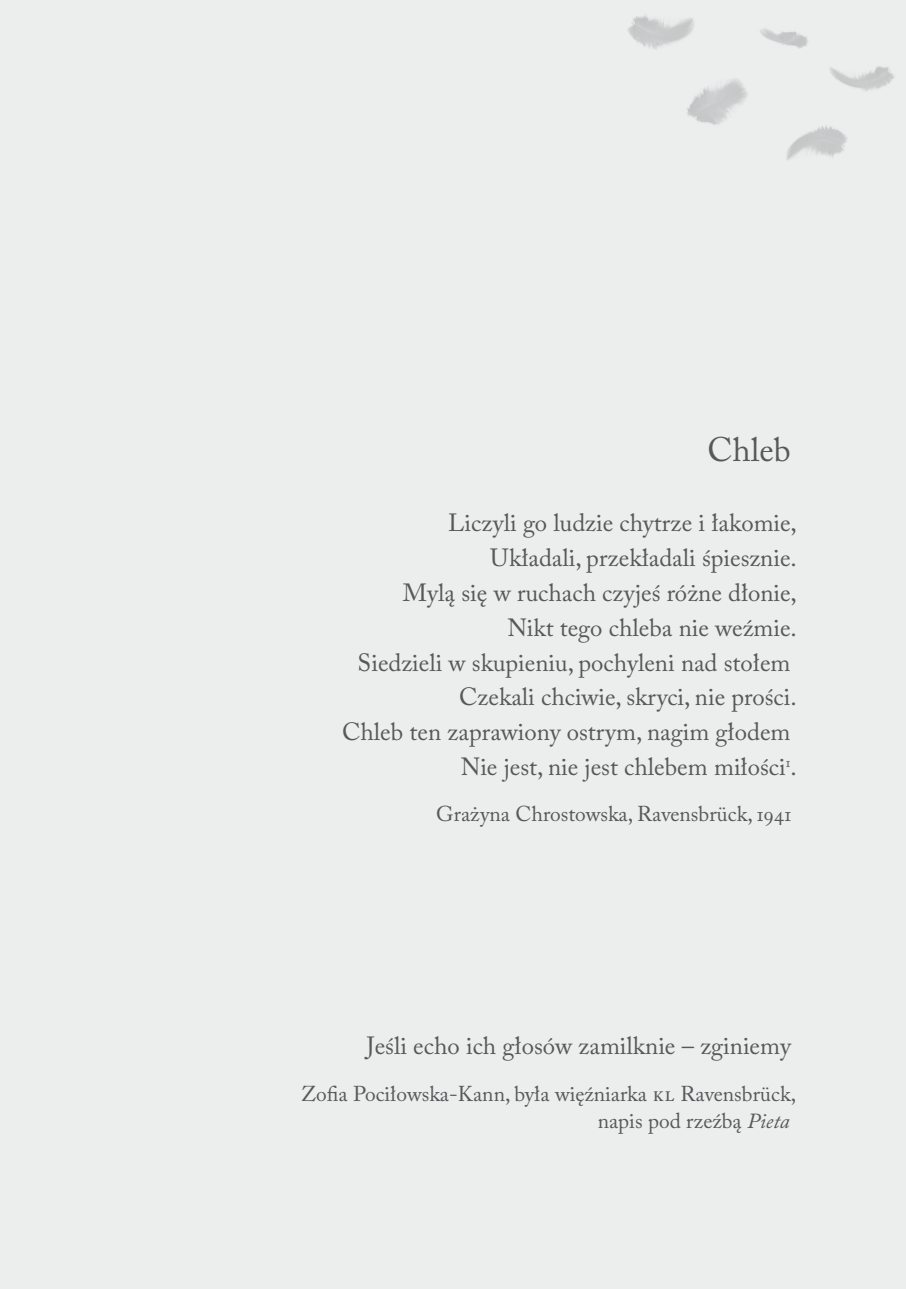
<style>
.page{position:relative;width:906px;height:1289px;background:#fff}
.page>*{position:absolute;margin:0;border:0;box-sizing:border-box;transform-origin:0 0}
.t1{font:33.75px "Adobe Caslon Pro";color:#58585a}
.t2{font:24.75px/34.9px "Adobe Caslon Pro";color:#58585a;text-align:right}
.t3{font:21.38px/27px "Adobe Caslon Pro";color:#58585a}
.s1{font-style:italic}
</style>
<div class="page">
<div style="left:0;top:0;width:906px;height:1288px;background:#eceded"></div>
<img style="left:628px;top:15px;width:266px;height:145px">
<h1 class="t1" style="left:707px;top:430px;width:85px">Chleb</h1>
<p class="t2" style="left:342px;top:505px;width:456px">Liczyli go ludzie chytrze i łakomie,<br>Układali, przekładali śpiesznie.<br>Mylą się w ruchach czyjeś różne dłonie,<br>Nikt tego chleba nie weźmie.<br>Siedzieli w skupieniu, pochyleni nad stołem Czekali chciwie, skryci, nie prości.<br>Chleb ten zaprawiony ostrym, nagim głodem Nie jest, nie jest chlebem miłości<sup>1</sup>.</p>
<p class="t3" style="left:436px;top:800px;width:356px">Grażyna Chrostowska, Ravensbrück, 1941</p>
<p class="t2" style="left:366px;top:1028px;width:426px">Jeśli echo ich głosów zamilknie – zginiemy</p>
<p class="t3" style="left:598px;top:1079px;width:200px;text-indent:-297px">Zofia Pociłowska-Kann, była więźniarka KL Ravensbrück, napis pod rzeźbą <span class="s1">Pieta</span></p>
</div>
